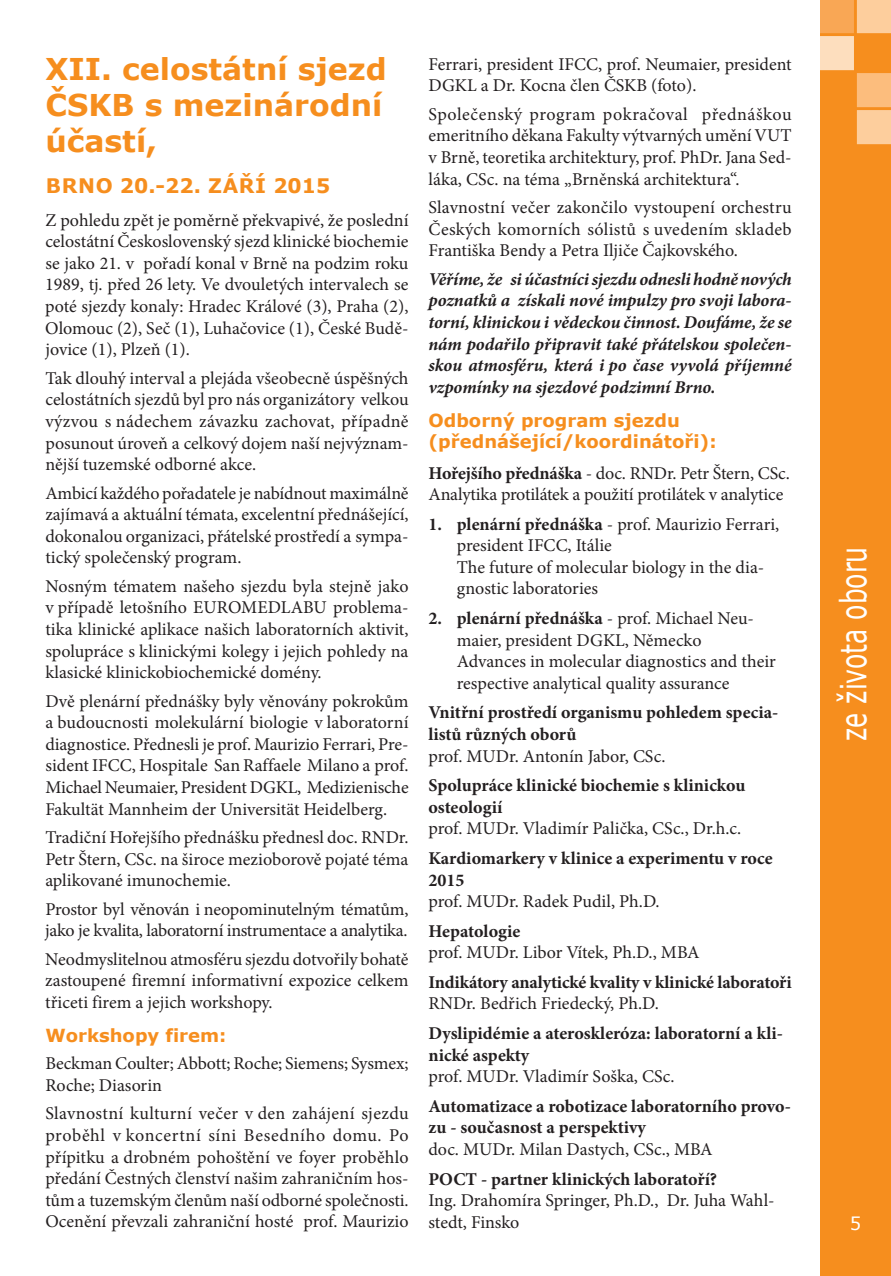
<style>
.page{position:relative;width:891px;height:1276px;background:#fff}
.page>*{position:absolute;margin:0;border:0;box-sizing:border-box;transform-origin:0 0}
.t1{font:36px "Verdana";color:#fff;scale:.7 1}
.t2{font:700 30px/36px "Verdana";color:#f68e1e}
.t3{font:700 20px "Verdana";letter-spacing:.015em;color:#f68e1e}
.t4{font:18px/21.6px "Minion Pro";letter-spacing:-.005em;color:#231f20;text-align:justify}
.t5{font:700 18px/21.6px "Minion Pro";color:#231f20}
.t6{font:italic 700 18px/21.6px "Minion Pro";color:#231f20;text-align:justify}
.t7{font:700 18px/21.6px "Verdana";color:#f68e1e}
.s1{font-weight:700}
</style>
<div class="page">
<div style="left:820px;top:0;width:70px;height:1276px;background:#f68e1e"></div>
<svg style="left:851px;top:1216px;width:8px;height:14px"></svg>
<h2 class="t2" style="left:45px;top:50px;width:342px">XII. celostátní sjezd<br>ČSKB s mezinárodní účastí,</h2>
<p class="t3" style="left:46px;top:171px;width:286px">Brno 20.-22. září 2015</p>
<p class="t4" style="left:45px;top:209px;width:364px">Z pohledu zpět je poměrně překvapivé, že poslední celostátní Československý sjezd klinické biochemie se jako 21. v pořadí konal v Brně na podzim roku 1989, tj. před 26 lety. Ve dvouletých intervalech se poté sjezdy konaly: Hradec Králové (3), Praha (2), Olomouc (2), Seč (1), Luhačovice (1), České Budě&shy;jovice (1), Plzeň (1).</p>
<p class="t4" style="left:45px;top:367px;width:364px">Tak dlouhý interval a plejáda všeobecně úspěšných celostátních sjezdů byl pro nás organizátory velkou výzvou s nádechem závazku zachovat, případně posunout úroveň a celkový dojem naší nejvýznam&shy;nější tuzemské odborné akce.</p>
<p class="t4" style="left:45px;top:482px;width:364px">Ambicí každého pořadatele je nabídnout maximálně zajímavá a aktuální témata, excelentní přednášející, dokonalou organizaci, přátelské prostředí a sympa&shy;tický společenský program.</p>
<p class="t4" style="left:45px;top:575px;width:364px">Nosným tématem našeho sjezdu byla stejně jako v případě letošního EUROMEDLABU problema&shy;tika klinické aplikace našich laboratorních aktivit, spolupráce s klinickými kolegy i jejich pohledy na klasické klinickobiochemické domény.</p>
<p class="t4" style="left:45px;top:690px;width:364px">Dvě plenární přednášky byly věnovány pokrokům a budoucnosti molekulární biologie v laboratorní diagnostice. Přednesli je prof. Maurizio Ferrari, Pre&shy;sident IFCC, Hospitale San Raffaele Milano a prof.<br>Michael Neumaier, President DGKL, Medizienische Fakultät Mannheim der Universität Heidelberg.</p>
<p class="t4" style="left:45px;top:826px;width:364px">Tradiční Hořejšího přednášku přednesl doc. RNDr.<br>Petr Štern, CSc. na široce mezioborově pojaté téma aplikované imunochemie.</p>
<p class="t4" style="left:45px;top:898px;width:364px">Prostor byl věnován i neopominutelným tématům, jako je kvalita, laboratorní instrumentace a analytika.</p>
<p class="t4" style="left:45px;top:948px;width:364px">Neodmyslitelnou atmosféru sjezdu dotvořily bohatě zastoupené firemní informativní expozice celkem třiceti firem a jejich workshopy.</p>
<p class="t7" style="left:45px;top:1024px;width:182px">Workshopy firem:</p>
<p class="t4" style="left:45px;top:1052px;width:364px">Beckman Coulter; Abbott; Roche; Siemens; Sysmex;<br>Roche; Diasorin</p>
<p class="t4" style="left:45px;top:1102px;width:364px">Slavnostní kulturní večer v den zahájení sjezdu proběhl v koncertní síni Besedního domu. Po přípitku a drobném pohoštění ve foyer proběhlo předání Čestných členství našim zahraničním hos&shy;tům a tuzemským členům naší odborné společnosti.<br>Ocenění převzali zahraniční hosté prof. Maurizio</p>
<p class="t4" style="left:428px;top:53px;width:364px">Ferrari, president IFCC, prof. Neumaier, president<br>DGKL a Dr. Kocna člen ČSKB (foto).</p>
<p class="t4" style="left:428px;top:103px;width:364px">Společenský program pokračoval přednáškou emeritního děkana Fakulty výtvarných umění VUT v Brně, teoretika architektury, prof. PhDr. Jana Sed&shy;láka, CSc. na téma „Brněnská architektura“.</p>
<p class="t4" style="left:428px;top:197px;width:364px">Slavnostní večer zakončilo vystoupení orchestru Českých komorních sólistů s uvedením skladeb Františka Bendy a Petra Iljiče Čajkovského.</p>
<p class="t6" style="left:428px;top:268px;width:365px">Věříme, že si účastníci sjezdu odnesli hodně nových poznatků a získali nové impulzy pro svoji labora&shy;torní, klinickou i vědeckou činnost. Doufáme, že se nám podařilo připravit také přátelskou společen&shy;skou atmosféru, která i po čase vyvolá příjemné vzpomínky na sjezdové podzimní Brno.</p>
<p class="t7" style="left:428px;top:409px;width:289px">Odborný program sjezdu (přednášející/koordinátoři):</p>
<p class="t4" style="left:428px;top:462px;width:362px"><span class="s1">Hořejšího přednáška</span> - doc. RNDr. Petr Štern, CSc.<br>Analytika protilátek a použití protilátek v analytice</p>
<p class="t4" style="left:456px;top:513px;width:324px;text-align:left;text-indent:-28px"><span class="s1">1. plenární přednáška</span> - prof. Maurizio Ferrari, president IFCC, Itálie<br>The future of molecular biology in the dia&shy;gnostic laboratories</p>
<p class="t4" style="left:456px;top:607px;width:320px;text-align:left;text-indent:-28px"><span class="s1">2. plenární přednáška</span> - prof. Michael Neu&shy;maier, president DGKL, Německo<br>Advances in molecular diagnostics and their respective analytical quality assurance</p>
<p class="t5" style="left:428px;top:701px;width:351px">Vnitřní prostředí organismu pohledem specia&shy;listů různých oborů</p>
<p class="t4" style="left:428px;top:745px;width:238px">prof. MUDr. Antonín Jabor, CSc.</p>
<p class="t5" style="left:428px;top:774px;width:318px">Spolupráce klinické biochemie s klinickou osteologií</p>
<p class="t4" style="left:428px;top:818px;width:314px">prof. MUDr. Vladimír Palička, CSc., Dr.h.c.</p>
<p class="t5" style="left:428px;top:847px;width:345px">Kardiomarkery v klinice a experimentu v roce<br>2015</p>
<p class="t4" style="left:428px;top:890px;width:232px">prof. MUDr. Radek Pudil, Ph.D.</p>
<p class="t5" style="left:428px;top:920px;width:93px">Hepatologie</p>
<p class="t4" style="left:428px;top:942px;width:272px">prof. MUDr. Libor Vítek, Ph.D., MBA</p>
<p class="t5" style="left:428px;top:971px;width:364px">Indikátory analytické kvality v klinické laboratoři</p>
<p class="t4" style="left:428px;top:993px;width:232px">RNDr. Bedřich Friedecký, Ph.D.</p>
<p class="t5" style="left:428px;top:1022px;width:356px">Dyslipidémie a ateroskleróza: laboratorní a kli&shy;nické aspekty</p>
<p class="t4" style="left:428px;top:1065px;width:247px">prof. MUDr. Vladimír Soška, CSc.</p>
<p class="t5" style="left:428px;top:1095px;width:364px">Automatizace a robotizace laboratorního provo&shy;zu - současnost a perspektivy</p>
<p class="t4" style="left:428px;top:1138px;width:285px">doc. MUDr. Milan Dastych, CSc., MBA</p>
<p class="t5" style="left:428px;top:1167px;width:290px">POCT - partner klinických laboratoří?</p>
<p class="t4" style="left:428px;top:1189px;width:347px">Ing. Drahomíra Springer, Ph.D., Dr. Juha Wahl&shy;stedt, Finsko</p>
<h1 class="t1" style="left:828px;top:740px;width:279px;rotate:-90deg">ze života oboru</h1>
</div>
